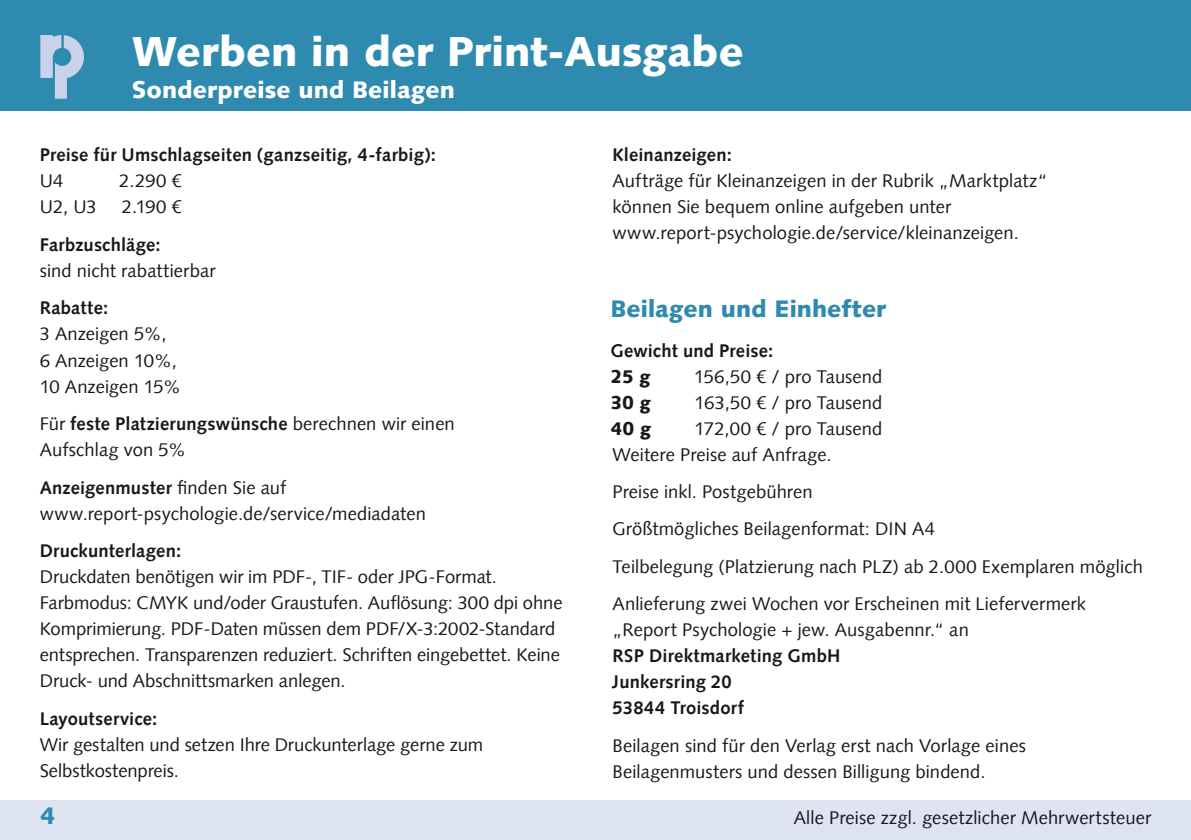
<style>
.page{position:relative;width:1191px;height:840px;background:#fff}
.page>*{position:absolute;margin:0;border:0;box-sizing:border-box;transform-origin:0 0}
.t1{font:900 42px "Syntax LT";color:#fff}
.t2{font:900 24px "Syntax LT";letter-spacing:.005em;color:#fff}
.t3{font:900 24px "Syntax LT";letter-spacing:.005em;color:#2e8baf}
.t4{font:18.4px/26px "Syntax LT";letter-spacing:.005em;color:#1a171c}
.t5{font:700 18.4px/26px "Syntax LT";letter-spacing:.01em;color:#1a171c}
.t6{font:900 18.4px "Syntax LT";color:#1a171c}
.s1{font-weight:700}
</style>
<div class="page">
<div style="left:0;top:0;width:1191px;height:111px;background:#2e8baf"></div>
<div style="left:0;top:799px;width:1191px;height:40px;background:#dfe4f2"></div>
<svg style="left:40px;top:35px;width:44px;height:64px"></svg>
<h1 class="t1" style="left:132px;top:26px;width:613px">Werben in der Print-Ausgabe</h1>
<h2 class="t2" style="left:132px;top:75px;width:324px">Sonderpreise und Beilagen</h2>
<p class="t5" style="left:40px;top:142px;width:398px">Preise für Umschlagseiten (ganzseitig, 4-farbig):</p>
<p class="t4" style="left:40px;top:168px;width:25px">U4</p>
<p class="t4" style="left:119px;top:168px;width:64px">2.290 €</p>
<p class="t4" style="left:40px;top:194px;width:59px">U2, U3</p>
<p class="t4" style="left:122px;top:194px;width:61px">2.190 €</p>
<p class="t5" style="left:40px;top:231px;width:122px">Farbzuschläge:</p>
<p class="t4" style="left:40px;top:257px;width:177px">sind nicht rabattierbar</p>
<p class="t5" style="left:40px;top:295px;width:70px">Rabatte:</p>
<p class="t4" style="left:40px;top:321px;width:143px">3 Anzeigen 5%,<br>6 Anzeigen 10%,<br>10 Anzeigen 15%</p>
<p class="t4" style="left:40px;top:410px;width:417px">Für <span class="s1">feste Platzierungswünsche</span> berechnen wir einen<br>Aufschlag von 5%</p>
<p class="t4" style="left:40px;top:474px;width:388px"><span class="s1">Anzeigenmuster</span> finden Sie auf www.report-psychologie.de/service/mediadaten</p>
<p class="t5" style="left:40px;top:537px;width:143px">Druckunterlagen:</p>
<p class="t4" style="left:40px;top:563px;width:524px">Druckdaten benötigen wir im PDF-, TIF- oder JPG-Format.<br>Farbmodus: CMYK und/oder Graustufen. Auflösung: 300 dpi ohne Komprimierung. PDF-Daten müssen dem PDF/X-3:2002-Standard entsprechen. Transparenzen reduziert. Schriften eingebettet. Keine Druck- und Abschnittsmarken anlegen.</p>
<p class="t5" style="left:40px;top:705px;width:119px">Layoutservice:</p>
<p class="t4" style="left:40px;top:731px;width:445px">Wir gestalten und setzen Ihre Druckunterlage gerne zum<br>Selbstkostenpreis.</p>
<h2 class="t3" style="left:40px;top:800px;width:17px">4</h2>
<p class="t5" style="left:612px;top:142px;width:121px">Kleinanzeigen:</p>
<p class="t4" style="left:612px;top:168px;width:436px">Aufträge für Kleinanzeigen in der Rubrik „Marktplatz“ können Sie bequem online aufgeben unter www.report-psychologie.de/service/kleinanzeigen.</p>
<h2 class="t3" style="left:610px;top:295px;width:277px">Beilagen und Einhefter</h2>
<p class="t5" style="left:610px;top:338px;width:164px">Gewicht und Preise:</p>
<p class="t6" style="left:610px;top:366px;width:42px">25 g</p>
<p class="t4" style="left:694px;top:363px;width:190px">156,50 € / pro Tausend</p>
<p class="t6" style="left:610px;top:392px;width:42px">30 g</p>
<p class="t4" style="left:694px;top:389px;width:189px">163,50 € / pro Tausend</p>
<p class="t6" style="left:610px;top:418px;width:42px">40 g</p>
<p class="t4" style="left:612px;top:416px;width:271px;line-height:25.2px;text-indent:82px">172,00 € / pro Tausend<br>Weitere Preise auf Anfrage.</p>
<p class="t4" style="left:612px;top:472px;width:532px;line-height:37.4px">Preise inkl. Postgebühren<br>Größtmögliches Beilagenformat: DIN A4<br>Teilbelegung (Platzierung nach PLZ) ab 2.000 Exemplaren möglich Anlieferung zwei Wochen vor Erscheinen mit Liefervermerk</p>
<p class="t4" style="left:612px;top:616px;width:358px">„Report Psychologie + jew. Ausgabennr.“ an</p>
<p class="t5" style="left:612px;top:642px;width:229px">RSP Direktmarketing GmbH<br>Junkersring 20<br>53844 Troisdorf</p>
<p class="t4" style="left:612px;top:731px;width:415px">Beilagen sind für den Verlag erst nach Vorlage eines<br>Beilagenmusters und dessen Billigung bindend.</p>
<p class="t4" style="left:793px;top:804px;width:359px">Alle Preise zzgl. gesetzlicher Mehrwertsteuer</p>
</div>
